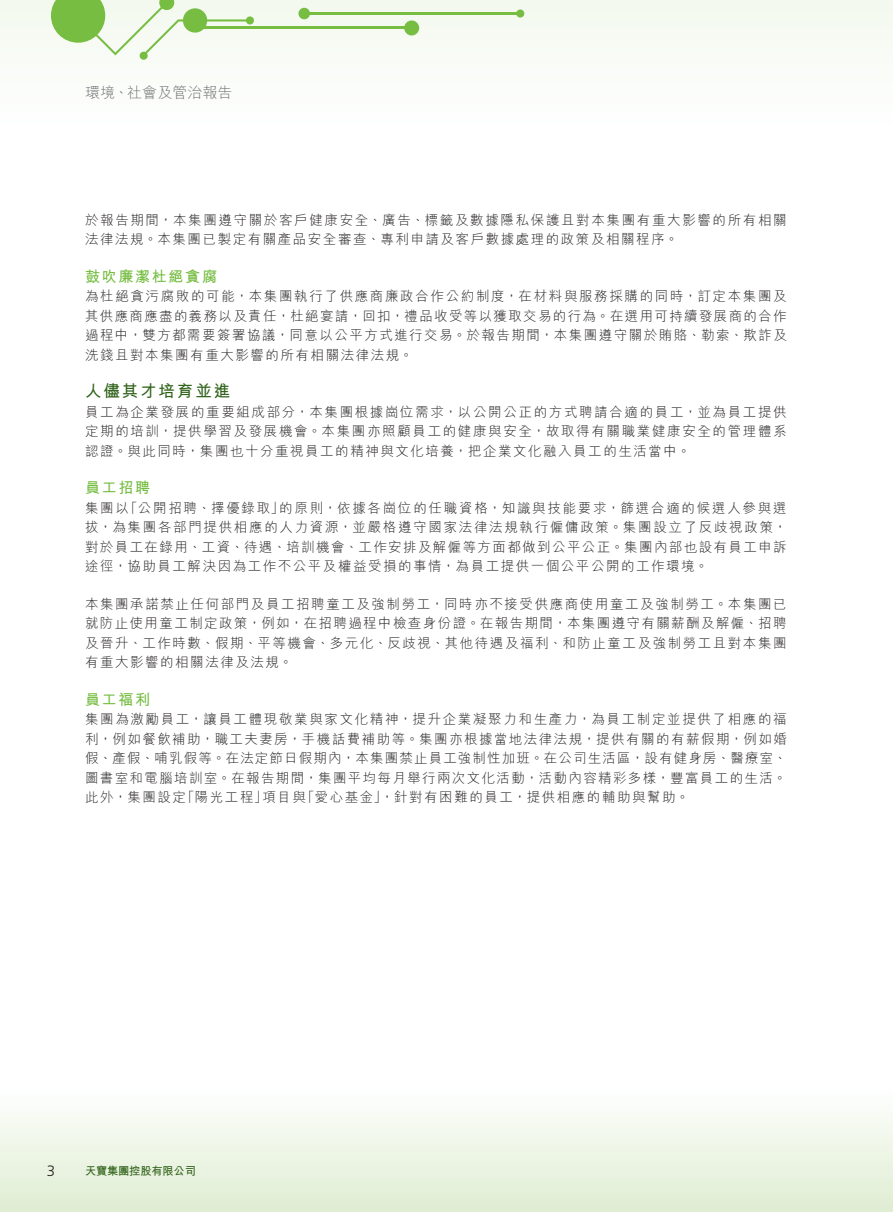
<style>
.page{position:relative;width:893px;height:1212px;background:#fff}
.page>*{position:absolute;margin:0;border:0;box-sizing:border-box;transform-origin:0 0}
._03_H1{font:700 16.5px "M Hei HK";letter-spacing:.115em;color:#30621a}
._04___H2{font:700 15px "M Hei HK";letter-spacing:.115em;color:#76bd42}
.t1{font:300 15px "M Hei HK";letter-spacing:.005em;color:#6c6d70}
.t2{font:300 15px "Frutiger LT Std";color:#231f20}
._11_P0{font:300 13.5px/19.5px "M Hei HK";letter-spacing:.115em;color:#231f20;text-align:justify}
._11_P0-2{font:300 13.5px "M Hei HK";letter-spacing:.085em;color:#231f20}
.t3{font:700 11.25px "M Hei HK";letter-spacing:-.015em;color:#30621a}
</style>
<div class="page">
<div style="left:0;top:1089px;width:893px;height:123px;background:linear-gradient(to bottom,#fefffe,#dfedd1)"></div>
<div style="left:0;top:0;width:893px;height:127px;background:#f9fcf8"></div>
<div style="left:298px;top:8px;width:12px;height:11px;background:#76bd42;border-radius:50%"></div>
<div style="left:404px;top:20px;width:15px;height:15px;background:#76bd42;border-radius:50%"></div>
<div style="left:246px;top:16px;width:8px;height:9px;background:#76bd42;border-radius:50%"></div>
<div style="left:516px;top:9px;width:8px;height:9px;background:#76bd42;border-radius:50%"></div>
<div style="left:140px;top:52px;width:8px;height:8px;background:#76bd42;border-radius:50%"></div>
<svg style="left:51px;top:0;width:198px;height:56px"></svg>
<hr style="left:195px;top:26px;width:217px;height:2px;background:#76bd42">
<hr style="left:303px;top:12px;width:217px;height:2px;background:#76bd42">
<p class="t1" style="left:85px;top:82px;width:149px">環境、社會及管治報告</p>
<p class="_11_P0" style="left:85px;top:209px;width:703px">於報告期間，本集團遵守關於客戶健康安全、廣告、標籤及數據隱私保護且對本集團有重大影響的所有相關法律法規。本集團已製定有關產品安全審查、專利申請及客戶數據處理的政策及相關程序。</p>
<p class="_04___H2" style="left:85px;top:265px;width:133px">鼓吹廉潔杜絕貪腐</p>
<p class="_11_P0" style="left:85px;top:286px;width:703px">為杜絕貪污腐敗的可能，本集團執行了供應商廉政合作公約制度，在材料與服務採購的同時，訂定本集團及其供應商應盡的義務以及責任，杜絕宴請，回扣，禮品收受等以獲取交易的行為。在選用可持續發展商的合作過程中，雙方都需要簽署協議，同意以公平方式進行交易。於報告期間，本集團遵守關於賄賂、勒索、欺詐及洗錢且對本集團有重大影響的所有相關法律法規。</p>
<p class="_03_H1" style="left:85px;top:379px;width:147px">人儘其才培育並進</p>
<p class="_11_P0" style="left:85px;top:401px;width:703px">員工為企業發展的重要組成部分，本集團根據崗位需求，以公開公正的方式聘請合適的員工，並為員工提供定期的培訓，提供學習及發展機會。本集團亦照顧員工的健康與安全，故取得有關職業健康安全的管理體系認證。與此同時，集團也十分重視員工的精神與文化培養，把企業文化融入員工的生活當中。</p>
<p class="_04___H2" style="left:85px;top:477px;width:67px">員工招聘</p>
<p class="_11_P0" style="left:279px;top:497px;width:509px">的原則，依據各崗位的任職資格，知識與技能要求，篩選合適的候選人參與選</p>
<p class="_11_P0" style="left:124px;top:497px;width:161px">「公開招聘、擇優錄取」</p>
<p class="_11_P0" style="left:85px;top:497px;width:703px;text-align:left">集團以<br>拔，為集團各部門提供相應的人力資源，並嚴格遵守國家法律法規執行僱傭政策。集團設立了反歧視政策，對於員工在錄用、工資、待遇、培訓機會、工作安排及解僱等方面都做到公平公正。集團內部也設有員工申訴途徑，協助員工解決因為工作不公平及權益受損的事情，為員工提供一個公平公開的工作環境。</p>
<p class="_11_P0" style="left:85px;top:593px;width:703px">本集團承諾禁止任何部門及員工招聘童工及強制勞工，同時亦不接受供應商使用童工及強制勞工。本集團已就防止使用童工制定政策，例如，在招聘過程中檢查身份證。在報告期間，本集團遵守有關薪酬及解僱、招聘及晉升、工作時數、假期、平等機會、多元化、反歧視、其他待遇及福利、和防止童工及強制勞工且對本集團有重大影響的相關法律及法規。</p>
<p class="_04___H2" style="left:85px;top:688px;width:67px">員工福利</p>
<p class="_11_P0" style="left:85px;top:709px;width:703px">集團為激勵員工，讓員工體現敬業與家文化精神，提升企業凝聚力和生產力，為員工制定並提供了相應的福</p>
<p class="_11_P0" style="left:85px;top:728px;width:703px">利，例如餐飲補助，職工夫妻房，手機話費補助等。集團亦根據當地法律法規，提供有關的有薪假期，例如婚</p>
<p class="_11_P0-2" style="left:85px;top:749px;width:703px">假、產假、哺乳假等。在法定節日假期內，本集團禁止員工強制性加班。在公司生活區，設有健身房、醫療室、</p>
<p class="_11_P0" style="left:85px;top:767px;width:703px">圖書室和電腦培訓室。在報告期間，集團平均每月舉行兩次文化活動，活動內容精彩多樣，豐富員工的生活。</p>
<p class="_11_P0" style="left:301px;top:787px;width:390px">「愛心基金，」針對有困難的員工，提供相應的輔助與幫助。</p>
<p class="_11_P0" style="left:85px;top:787px;width:103px">此外，集團設定</p>
<p class="_11_P0" style="left:181px;top:787px;width:87px">「陽光工程」</p>
<p class="_11_P0" style="left:262px;top:787px;width:45px">項目與</p>
<p class="t2" style="left:47px;top:1162px;width:10px">3</p>
<p class="t3" style="left:85px;top:1163px;width:112px">天寶集團控股有限公司</p>
</div>
